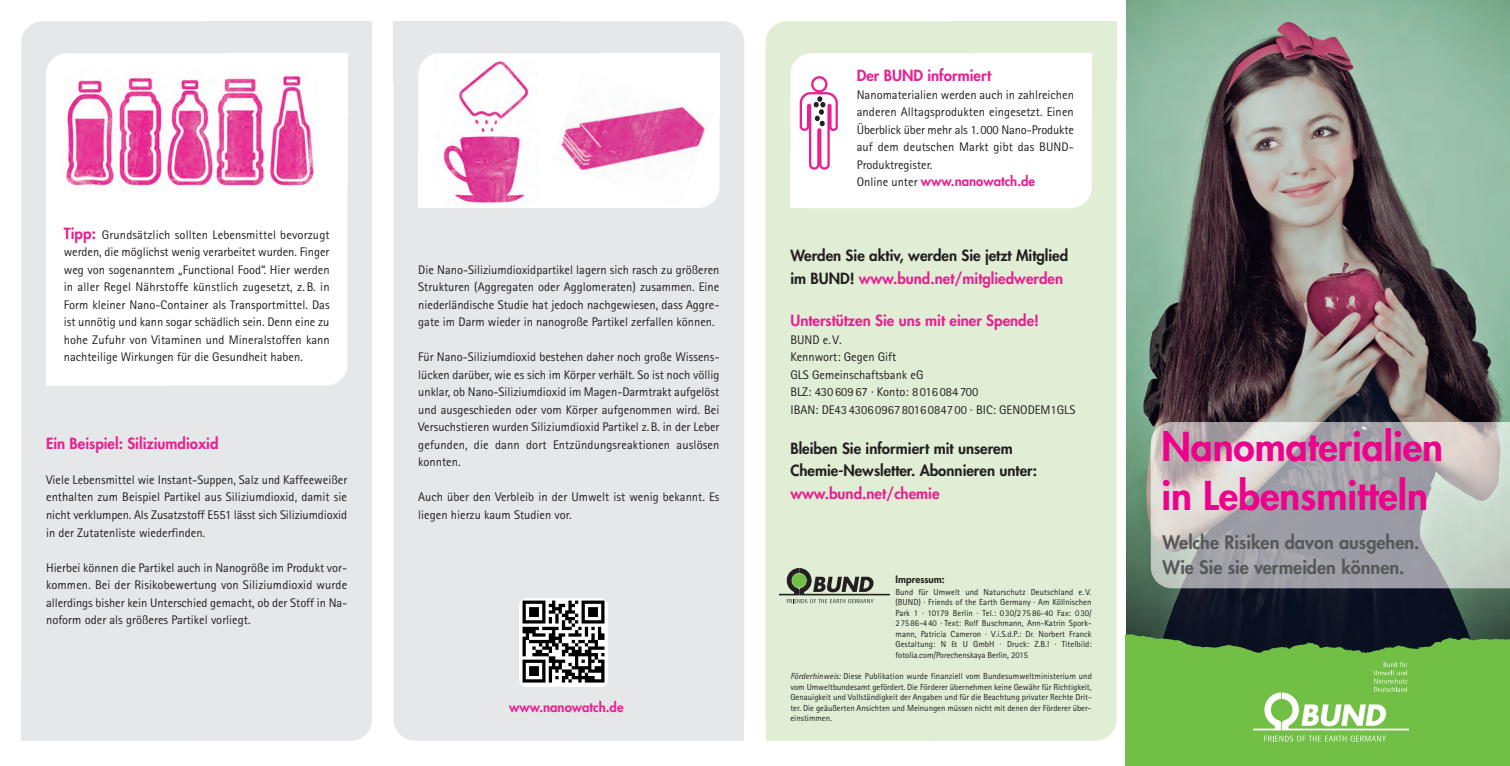
<style>
.page{position:relative;width:1510px;height:766px;background:#fff}
.page>*{position:absolute;margin:0;border:0;box-sizing:border-box;transform-origin:0 0}
.t1{font:800 38.75px/48.8px "Futura";color:#ed028c}
.t2{font:800 18.12px/25px "Futura";color:#57585a}
.t3{font:800 15px/22.5px "Futura";color:#231f20}
.t4{font:800 15px "Futura";color:#e82091}
.t5{font:800 13.12px "Futura";color:#e82091}
.t6{font:12.5px/17.5px "Agfa Rotis Sans Serif";color:#231f20;text-align:justify}
.t7{font:800 10px "Futura";color:#231f20}
.t8{font:8.75px/10.5px "Agfa Rotis Sans Serif";color:#231f20;text-align:justify}
.s1{font-family:"Futura";font-weight:800;font-size:15px;color:#e82091}
.s2{font-family:"Agfa Rotis Sans Serif";font-weight:400;font-size:12.5px;color:#231f20}
.s3{color:#e82091}
.s4{font-style:italic}
</style>
<div class="page">
<div style="left:21px;top:21px;width:351px;height:719px;background:#e6e7e9;border-radius:21px"></div>
<div style="left:201px;top:21px;width:171px;height:61px;background:#e6e7e9"></div>
<div style="left:21px;top:680px;width:171px;height:60px;background:#e6e7e9"></div>
<div style="left:393px;top:21px;width:351px;height:719px;background:#e6e7e9;border-radius:21px"></div>
<div style="left:573px;top:680px;width:171px;height:60px;background:#e6e7e9"></div>
<div style="left:393px;top:21px;width:171px;height:61px;background:#e6e7e9"></div>
<img style="left:1126px;top:0;width:383px;height:624px">
<img style="left:1126px;top:624px;width:383px;height:141px">
<svg style="left:1253px;top:661px;width:155px;height:80px;background:#8bca66"></svg>
<img style="left:1150px;top:422px;width:22px;height:166px">
<div style="left:765px;top:21px;width:351px;height:719px;background:#dfeed4;border-radius:21px"></div>
<div style="left:945px;top:21px;width:171px;height:61px;background:#dfeed4"></div>
<div style="left:765px;top:680px;width:171px;height:60px;background:#dfeed4"></div>
<div style="left:790px;top:53px;width:301px;height:155px;background:#fff;border-radius:21px"></div>
<div style="left:970px;top:53px;width:121px;height:63px;background:#fff"></div>
<div style="left:790px;top:166px;width:99px;height:42px;background:#fff"></div>
<svg style="left:779px;top:568px;width:110px;height:35px"></svg>
<div style="left:811px;top:76px;width:16px;height:16px;border:2px solid #e82091;border-radius:50%"></div>
<svg style="left:799px;top:91px;width:39px;height:79px"></svg>
<div style="left:46px;top:53px;width:301px;height:332px;background:#fff;border-radius:21px"></div>
<div style="left:46px;top:328px;width:121px;height:57px;background:#fff"></div>
<svg style="left:519px;top:598px;width:89px;height:87px"></svg>
<svg style="left:522px;top:600px;width:82px;height:82px;background:#7a7a7a"></svg>
<div style="left:226px;top:53px;width:121px;height:63px;background:#fff"></div>
<div style="left:418px;top:53px;width:301px;height:155px;background:#fff;border-radius:21px"></div>
<div style="left:598px;top:53px;width:121px;height:63px;background:#fff"></div>
<div style="left:418px;top:153px;width:121px;height:55px;background:#fff"></div>
<img style="left:62px;top:74px;width:254px;height:114px">
<img style="left:442px;top:61px;width:87px;height:144px">
<img style="left:559px;top:106px;width:154px;height:100px">
<p class="t6" style="left:64px;top:227px;width:267px"><span class="s1">Tipp:</span> Grundsätzlich sollten Lebensmittel bevorzugt werden, die möglichst wenig verarbeitet wurden. Finger weg von sogenanntem „Functional Food“. Hier werden in aller Regel Nährstoffe künstlich zugesetzt, z. B. in Form kleiner Nano-Container als Transportmittel. Das ist unnötig und kann sogar schädlich sein. Denn eine zu hohe Zufuhr von Vitaminen und Mineralstoffen kann nachteilige Wirkungen für die Gesundheit haben.</p>
<p class="t4" style="left:46px;top:436px;width:174px">Ein Beispiel: Siliziumdioxid</p>
<p class="t6" style="left:46px;top:472px;width:303px">Viele Lebensmittel wie Instant-Suppen, Salz und Kaffeeweißer enthalten zum Beispiel Partikel aus Siliziumdioxid, damit sie nicht verklumpen. Als Zusatzstoff E551 lässt sich Siliziumdioxid in der Zutatenliste wiederfinden.</p>
<p class="t6" style="left:46px;top:559px;width:303px">Hierbei können die Partikel auch in Nanogröße im Produkt vor&shy;kommen. Bei der Risikobewertung von Siliziumdioxid wurde allerdings bisher kein Unterschied gemacht, ob der Stoff in Na&shy;noform oder als größeres Partikel vorliegt.</p>
<p class="t6" style="left:418px;top:262px;width:303px">Die Nano-Siliziumdioxidpartikel lagern sich rasch zu größeren Strukturen (Aggregaten oder Agglomeraten) zusammen. Eine niederländische Studie hat jedoch nachgewiesen, dass Aggre&shy;gate im Darm wieder in nanogroße Partikel zerfallen können.</p>
<p class="t6" style="left:418px;top:349px;width:303px">Für Nano-Siliziumdioxid bestehen daher noch große Wissens&shy;lücken darüber, wie es sich im Körper verhält. So ist noch völlig unklar, ob Nano-Siliziumdioxid im Magen-Darmtrakt aufgelöst und ausgeschieden oder vom Körper aufgenommen wird. Bei Versuchstieren wurden Siliziumdioxid Partikel z. B. in der Leber gefunden, die dann dort Entzündungsreaktionen auslösen konnten.</p>
<p class="t6" style="left:418px;top:489px;width:303px">Auch über den Verbleib in der Umwelt ist wenig bekannt. Es liegen hierzu kaum Studien vor.</p>
<p class="t5" style="left:509px;top:700px;width:116px">www.nanowatch.de</p>
<p class="t4" style="left:856px;top:68px;width:136px">Der BUND informiert</p>
<p class="t6" style="left:856px;top:87px;width:219px">Nanomaterialien werden auch in zahlreichen anderen Alltagsprodukten eingesetzt. Einen Überblick über mehr als 1. 000 Nano-Produkte auf dem deutschen Markt gibt das BUND-Produktregister.</p>
<p class="t5" style="left:856px;top:175px;width:180px"><span class="s2">Online unter</span> www.nanowatch.de</p>
<p class="t3" style="left:790px;top:245px;width:279px">Werden Sie aktiv, werden Sie jetzt Mitglied im BUND! <span class="s3">www.bund.net/mitgliedwerden</span></p>
<p class="t4" style="left:790px;top:313px;width:250px">Unterstützen Sie uns mit einer Spende!</p>
<p class="t6" style="left:790px;top:332px;width:286px;text-align:left">BUND e. V.<br>Kennwort: Gegen Gift<br>GLS Gemeinschaftsbank eG<br>BLZ: 430 609 67 · Konto: 8 016 084 700<br>IBAN: DE43 4306 0967 8016 0847 00 · BIC: GENODEM1GLS</p>
<p class="t3" style="left:790px;top:438px;width:248px">Bleiben Sie informiert mit unserem<br>Chemie-Newsletter. Abonnieren unter:</p>
<p class="t4" style="left:790px;top:486px;width:151px">www.bund.net/chemie</p>
<p class="t7" style="left:895px;top:574px;width:51px">Impressum:</p>
<p class="t8" style="left:895px;top:587px;width:198px">Bund für Umwelt und Naturschutz Deutschland e. V. (BUND) · Friends of the Earth Germany · Am Köllnischen Park 1 · 10179 Berlin · Tel.: 0 30/2 75 86-40 Fax: 030/ 27586-440 · Text: Rolf Buschmann, Ann-Katrin Spork&shy;mann, Patricia Cameron · V.i.S.d.P.: Dr. Norbert Franck Gestaltung: N &amp; U GmbH · Druck: Z.B.! · Titelbild: fotolia.com/Porechenskaya Berlin, 2015</p>
<p class="t8" style="left:790px;top:671px;width:303px"><span class="s4">Förderhinweis:</span> Diese Publikation wurde finanziell vom Bundesumweltministerium und vom Umwelt bundesamt gefördert. Die Förderer übernehmen keine Gewähr für Richtigkeit, Genauigkeit und Vollstän digkeit der Angaben und für die Beachtung privater Rechte Drit&shy;ter. Die geäußerten Ansichten und Meinungen müssen nicht mit denen der Förderer über&shy;einstimmen.</p>
<h1 class="t1" style="left:1161px;top:425px;width:283px">Nanomaterialien in Lebensmitteln</h1>
<h2 class="t2" style="left:1162px;top:530px;width:258px">Welche Risiken davon ausgehen.<br>Wie Sie sie vermeiden können.</h2>
</div>
